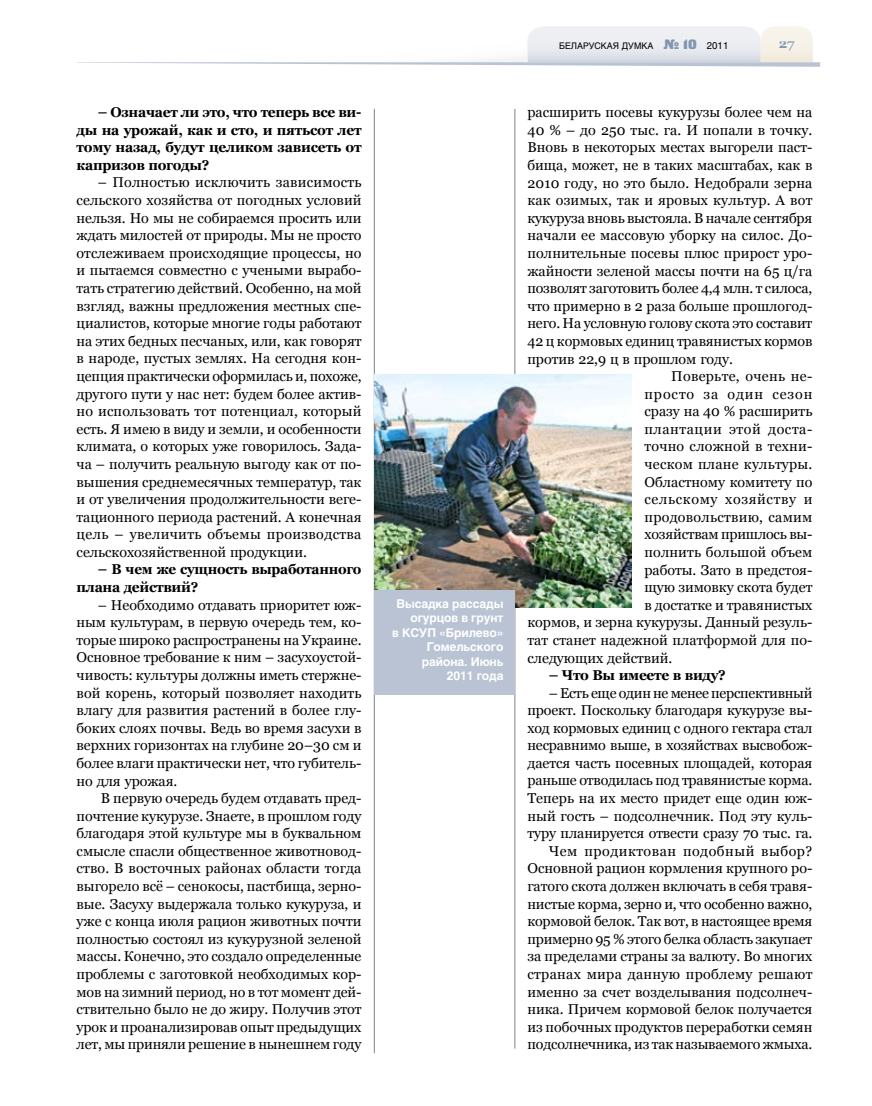
<style>
.page{position:relative;width:872px;height:1106px;background:#fff}
.page>*{position:absolute;margin:0;border:0;box-sizing:border-box;transform-origin:0 0}
.t1{font:14.25px/17.5px "Georgia";color:#000;text-align:justify}
.t2{font:700 14.25px/17.5px "Georgia";letter-spacing:-.02em;color:#000;text-align:justify}
.t3{font:700 14.25px/17.5px "Georgia";letter-spacing:-.02em;color:#000;scale:.95 1}
.t4{font:14.25px "Georgia";letter-spacing:.02em;color:#000}
.t5{font:14.25px "Georgia";letter-spacing:.04em;color:#000}
.t6{font:14.25px "Georgia";letter-spacing:.045em;color:#000}
.t7{font:14.25px "Georgia";letter-spacing:.065em;color:#000}
.t8{font:700 13.5px "Georgia";color:#8095af}
.t9{font:700 12px/14.4px "Helios";letter-spacing:-.01em;color:#fff;text-align:right}
.t10{font:9px "Helios";color:#000}
.s1{font-family:"Black Grotesk C";font-size:13.5px;color:#8095af}
.s2{font-size:9.75px}
</style>
<div class="page">
<hr style="left:514px;top:109px;width:1px;height:939px;background:#818084">
<svg style="left:77px;top:26px;width:743px;height:41px"></svg>
<hr style="left:374px;top:109px;width:1px;height:944px;background:#818084">
<img style="left:374px;top:374px;width:257px;height:233px">
<div style="left:374px;top:590px;width:140px;height:104px;background:#b9c3d3"></div>
<p class="t2" style="left:77px;top:103px;width:286px;text-indent:21px">– Означает ли это, что теперь все ви&shy;ды на урожай, как и сто, и пятьсот лет тому назад, будут целиком зависеть от капризов погоды?</p>
<p class="t1" style="left:77px;top:174px;width:286px;text-indent:21px">– Полностью исключить зависимость сельского хозяйства от погодных условий нельзя. Но мы не собираемся просить или ждать милостей от природы. Мы не просто отслеживаем происходящие процессы, но и пытаемся совместно с учеными вырабо&shy;тать стратегию действий. Особенно, на мой взгляд, важны предложения местных спе&shy;циалистов, которые многие годы работают на этих бедных песчаных, или, как говорят в народе, пустых землях. На сегодня кон&shy;цепция практически оформилась и, похоже, другого пути у нас нет: будем более актив&shy;но использовать тот потенциал, который есть. Я имею в виду и земли, и особенности климата, о которых уже говорилось. Зада&shy;ча – получить реальную выгоду как от по&shy;вышения среднемесячных температур, так и от увеличения продолжительности веге&shy;тационного периода растений. А конечная цель – увеличить объемы производства сельскохозяйственной продукции.</p>
<p class="t3" style="left:77px;top:560px;width:301px;text-indent:21px">– В чем же сущность выработанного плана действий?</p>
<p class="t1" style="left:77px;top:596px;width:286px;text-indent:21px">– Необходимо отдавать приоритет юж&shy;ным культурам, в первую очередь тем, ко&shy;торые широко распространены на Украине.<br>Основное требование к ним – засухоустой&shy;чивость: культуры должны иметь стержне&shy;вой корень, который позволяет находить влагу для развития растений в более глу&shy;боких слоях почвы. Ведь во время засухи в верхних горизонтах на глубине 20–30 см и более влаги практически нет, что губитель&shy;но для урожая.</p>
<p class="t1" style="left:77px;top:789px;width:286px;text-indent:24px">В первую очередь будем отдавать пред&shy;почтение кукурузе. Знаете, в прошлом году благодаря этой культуре мы в буквальном смысле спасли общественное животновод&shy;ство. В восточных районах области тогда выгорело всё – сенокосы, пастбища, зерно&shy;вые. Засуху выдержала только кукуруза, и уже с конца июля рацион животных почти полностью состоял из кукурузной зеленой массы. Конечно, это создало определенные проблемы с заготовкой необходимых кор&shy;мов на зимний период, но в тот момент дей&shy;ствительно было не до жиру. Получив этот урок и проанализировав опыт предыдущих лет, мы приняли решение в нынешнем году</p>
<p class="t9" style="left:392px;top:596px;width:113px">Высадка рассады огурцов в грунт<br>в КСУП «Брилево»<br>Гомельского района. Июнь<br>2011 года</p>
<p class="t10" style="left:559px;top:40px;width:171px">БЕЛАРУСКАЯ ДУМКА <span class="s1">№ 10</span> <span class="s2">2011</span></p>
<p class="t8" style="left:778px;top:36px;width:18px">27</p>
<p class="t1" style="left:527px;top:103px;width:286px">расширить посевы кукурузы более чем на</p>
<p class="t1" style="left:527px;top:121px;width:286px">40 % – до 250 тыс. га. И попали в точку.</p>
<p class="t1" style="left:527px;top:139px;width:286px">Вновь в некоторых местах выгорели паст-</p>
<p class="t1" style="left:527px;top:156px;width:286px">бища, может, не в таких масштабах, как в</p>
<p class="t1" style="left:527px;top:174px;width:286px">2010 году, но это было. Недобрали зерна</p>
<p class="t1" style="left:527px;top:191px;width:286px">как озимых, так и яровых культур. А вот</p>
<p class="t1" style="left:527px;top:209px;width:286px">кукуруза вновь выстояла. В начале сентября</p>
<p class="t1" style="left:527px;top:227px;width:286px">начали ее массовую уборку на силос. До-</p>
<p class="t1" style="left:527px;top:244px;width:286px">полнительные посевы плюс прирост уро-</p>
<p class="t1" style="left:527px;top:262px;width:286px">жайности зеленой массы почти на 65 ц/га</p>
<p class="t1" style="left:527px;top:279px;width:286px">позволят заготовить более 4,4 млн. т силоса,</p>
<p class="t1" style="left:527px;top:297px;width:286px">что примерно в 2 раза больше прошлогод-</p>
<p class="t1" style="left:527px;top:314px;width:286px">него. На условную голову скота это составит</p>
<p class="t1" style="left:527px;top:332px;width:286px">42 ц кормовых единиц травянистых кормов</p>
<p class="t1" style="left:527px;top:350px;width:207px">против 22,9 ц в прошлом году.</p>
<p class="t4" style="left:671px;top:368px;width:143px">Поверьте, очень не-</p>
<p class="t7" style="left:644px;top:386px;width:169px">просто за один сезон</p>
<p class="t1" style="left:644px;top:402px;width:169px">сразу на 40 % расширить</p>
<p class="t5" style="left:644px;top:421px;width:169px">плантации этой доста-</p>
<p class="t1" style="left:644px;top:438px;width:169px">точно сложной в техни-</p>
<p class="t1" style="left:644px;top:455px;width:169px">ческом плане культуры.</p>
<p class="t1" style="left:644px;top:473px;width:169px">Областному комитету по</p>
<p class="t6" style="left:644px;top:491px;width:169px">сельскому хозяйству и</p>
<p class="t4" style="left:644px;top:509px;width:169px">продовольствию, самим</p>
<p class="t1" style="left:644px;top:525px;width:169px">хозяйствам пришлось вы-</p>
<p class="t1" style="left:644px;top:543px;width:169px">полнить большой объем</p>
<p class="t1" style="left:644px;top:561px;width:169px">работы. Зато в предстоя-</p>
<p class="t1" style="left:644px;top:578px;width:169px">щую зимовку скота будет</p>
<p class="t1" style="left:644px;top:596px;width:169px">в достатке и травянистых</p>
<p class="t1" style="left:527px;top:613px;width:286px">кормов, и зерна кукурузы. Данный резуль-</p>
<p class="t1" style="left:527px;top:631px;width:286px">тат станет надежной платформой для по-</p>
<p class="t1" style="left:527px;top:649px;width:146px">следующих действий.</p>
<p class="t2" style="left:549px;top:666px;width:179px">– Что Вы имеете в виду?</p>
<p class="t1" style="left:527px;top:683px;width:286px;text-align:right">– Есть еще один не менее перспективный проект. Поскольку благодаря кукурузе вы&shy;ход кормовых единиц с одного гектара стал несравнимо выше, в хозяйствах высвобож&shy;дается часть посевных площадей, которая раньше отводилась под травянистые корма.<br>Теперь на их место придет еще один юж&shy;ный гость – подсолнечник. Под эту куль&shy;туру планируется отвести сразу 70 тыс. га.<br>Чем продиктован подобный выбор?<br>Основной рацион кормления крупного ро&shy;гатого скота должен включать в себя травя&shy;нистые корма, зерно и, что особенно важно, кормовой белок. Так вот, в настоящее время примерно 95 % этого белка область закупает за пределами страны за валюту. Во многих странах мира данную проблему решают именно за счет возделывания подсолнеч&shy;ника. Причем кормовой белок получается из побочных продуктов переработки семян подсолнечника, из так называемого жмыха.</p>
</div>
